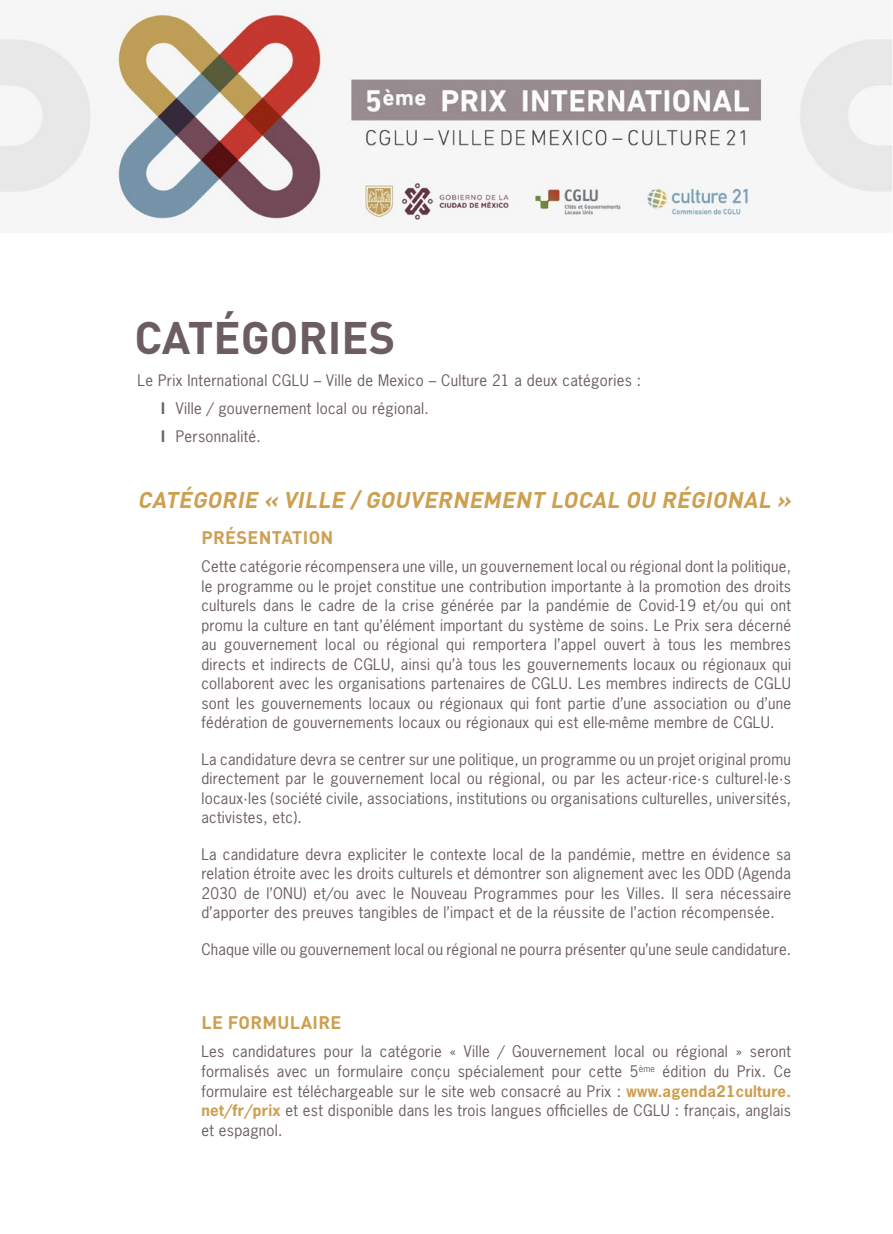
<style>
.page{position:relative;width:893px;height:1234px;background:#fff}
.page>*{position:absolute;margin:0;border:0;box-sizing:border-box;transform-origin:0 0}
.t1{font:700 45px "DIN Pro";color:#6b5d63}
.t2{font:italic 700 22.5px "DIN Pro";color:#cd9f50}
.t3{font:700 18px "DIN Pro";letter-spacing:.02em;color:#cd9f50}
.t4{font:15px/19.5px "News Gothic Std";letter-spacing:.02em;color:#6b5d63;text-align:justify}
.s1{font-weight:700}
.s2{font-weight:700;color:#cd9f50}
</style>
<div class="page">
<img style="left:0;top:10px;width:892px;height:222px">
<h1 class="t1" style="left:134px;top:306px;width:262px">CATÉGORIES</h1>
<p class="t4" style="left:161px;top:366px;width:482px;line-height:28px;text-align:left;text-indent:-23px">Le Prix International CGLU – Ville de Mexico – Culture 21 a deux catégories : <span class="s1">l</span> Ville / gouvernement local ou régional.<br><span class="s1">l</span> Personnalité.</p>
<h2 class="t2" style="left:138px;top:484px;width:660px">CATÉGORIE « VILLE / GOUVERNEMENT LOCAL OU RÉGIONAL »</h2>
<p class="t3" style="left:201px;top:525px;width:134px">PRÉSENTATION</p>
<p class="t4" style="left:201px;top:556px;width:591px">Cette catégorie récompensera une ville, un gouvernement local ou régional dont la politique, le programme ou le projet constitue une contribution importante à la promotion des droits culturels dans le cadre de la crise générée par la pandémie de Covid-19 et/ou qui ont promu la culture en tant qu’élément important du système de soins. Le Prix sera décerné au gouvernement local ou régional qui remportera l’appel ouvert à tous les membres directs et indirects de CGLU, ainsi qu’à tous les gouvernements locaux ou régionaux qui collaborent avec les organisations partenaires de CGLU. Les membres indirects de CGLU sont les gouvernements locaux ou régionaux qui font partie d’une association ou d’une fédération de gouvernements locaux ou régionaux qui est elle-même membre de CGLU.</p>
<p class="t4" style="left:201px;top:749px;width:591px">La candidature devra se centrer sur une politique, un programme ou un projet original promu directement par le gouvernement local ou régional, ou par les acteur·rice·s culturel·le·s locaux·les (société civile, associations, institutions ou organisations culturelles, universités, activistes, etc).</p>
<p class="t4" style="left:201px;top:844px;width:591px">La candidature devra expliciter le contexte local de la pandémie, mettre en évidence sa relation étroite avec les droits culturels et démontrer son alignement avec les ODD (Agenda 2030 de l’ONU) et/ou avec le Nouveau Programmes pour les Villes. Il sera nécessaire d’apporter des preuves tangibles de l’impact et de la réussite de l’action récompensée.</p>
<p class="t4" style="left:201px;top:939px;width:591px">Chaque ville ou gouvernement local ou régional ne pourra présenter qu’une seule candidature.</p>
<p class="t3" style="left:201px;top:1010px;width:141px">LE FORMULAIRE</p>
<p class="t4" style="left:201px;top:1041px;width:591px">Les candidatures pour la catégorie « Ville / Gouvernement local ou régional » seront formalisés avec un formulaire conçu spécialement pour cette 5<sup>ème</sup> édition du Prix. Ce formulaire est téléchargeable sur le site web consacré au Prix : <span class="s2">www.agenda21culture. net/fr/prix</span> et est disponible dans les trois langues officielles de CGLU : français, anglais et espagnol.</p>
</div>
